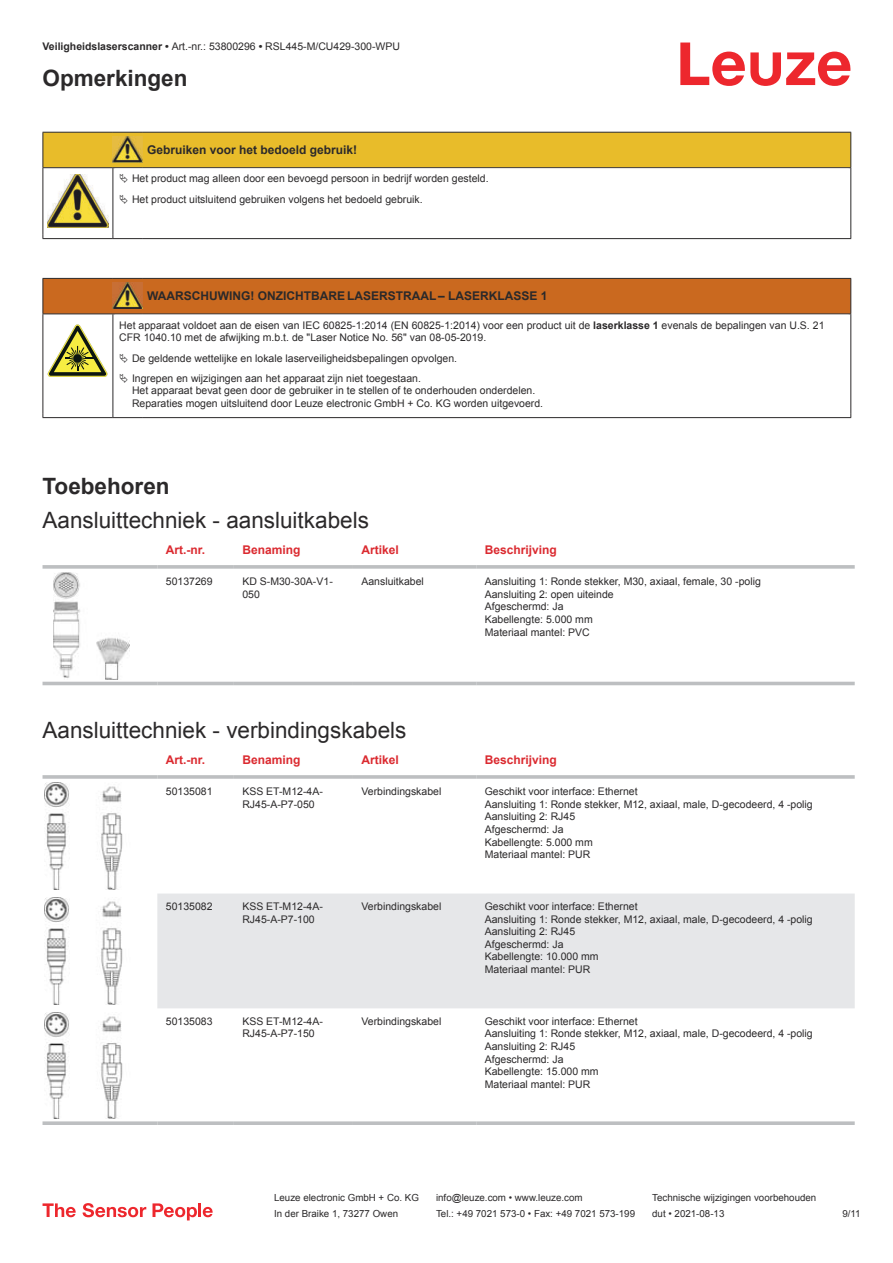
<style>
.page{position:relative;width:893px;height:1263px;background:#fff}
.page>*{position:absolute;margin:0;border:0;box-sizing:border-box;transform-origin:0 0}
.t1{font:22.5px "Arial";color:#2b292a}
.t2{font:700 22.5px "Arial";color:#2b292a}
.t3{font:700 12px "Arial";color:#2b292a}
.t4{font:700 12px "Arial";color:#db2a30}
.t5{font:10.5px/12.6px "Arial";color:#2b292a}
.t6{font:9.75px "Arial";color:#2b292a}
.s1{font-weight:700}
</style>
<div class="page">
<svg style="left:680px;top:43px;width:170px;height:43px"></svg>
<svg style="left:43px;top:572px;width:812px;height:114px"></svg>
<svg style="left:43px;top:565px;width:114px;height:4px"></svg>
<svg style="left:157px;top:565px;width:77px;height:4px"></svg>
<svg style="left:234px;top:565px;width:119px;height:4px"></svg>
<svg style="left:353px;top:565px;width:123px;height:4px"></svg>
<svg style="left:476px;top:565px;width:379px;height:4px;background:#c3c5c7"></svg>
<hr style="left:43px;top:682px;width:114px;height:3px;background:#bdbfc1">
<hr style="left:157px;top:682px;width:77px;height:3px;background:#bdbfc1">
<hr style="left:234px;top:682px;width:119px;height:3px;background:#bdbfc1">
<hr style="left:353px;top:682px;width:123px;height:3px;background:#bdbfc1">
<hr style="left:476px;top:682px;width:379px;height:3px;background:#bdbfc1">
<img style="left:54px;top:573px;width:75px;height:106px">
<div style="left:157px;top:893px;width:698px;height:115px;background:#e6e7e9"></div>
<hr style="left:43px;top:775px;width:114px;height:4px;background:#bdbfc1">
<hr style="left:157px;top:775px;width:77px;height:4px;background:#c7c9ca">
<hr style="left:234px;top:775px;width:119px;height:4px;background:#bdbfc1">
<hr style="left:353px;top:775px;width:123px;height:4px;background:#bdbfc1">
<hr style="left:476px;top:775px;width:379px;height:4px;background:#c7c9ca">
<svg style="left:43px;top:1121px;width:114px;height:4px"></svg>
<svg style="left:157px;top:1121px;width:77px;height:4px"></svg>
<svg style="left:234px;top:1121px;width:119px;height:4px"></svg>
<svg style="left:353px;top:1121px;width:123px;height:4px"></svg>
<svg style="left:476px;top:1121px;width:379px;height:4px;background:#c3c5c7"></svg>
<img style="left:45px;top:783px;width:78px;height:106px">
<img style="left:45px;top:898px;width:78px;height:106px">
<img style="left:45px;top:1013px;width:78px;height:106px">
<svg style="left:43px;top:1203px;width:33px;height:14px"></svg>
<svg style="left:83px;top:1203px;width:63px;height:14px"></svg>
<svg style="left:153px;top:1203px;width:44px;height:17px"></svg>
<hr style="left:198px;top:1203px;width:3px;height:14px;background:#ed272d">
<svg style="left:203px;top:1207px;width:10px;height:10px"></svg>
<hr style="left:43px;top:168px;width:1px;height:66px;background:#2b292a">
<hr style="left:113px;top:168px;width:1px;height:66px;background:#2b292a">
<hr style="left:850px;top:168px;width:1px;height:66px;background:#2b292a">
<hr style="left:43px;top:238px;width:70px;height:1px;background:#2b292a">
<hr style="left:113px;top:238px;width:30px;height:1px;background:#2b292a">
<hr style="left:143px;top:238px;width:708px;height:1px;background:#2b292a">
<img style="left:47px;top:209px;width:61px;height:19px">
<div style="left:44px;top:279px;width:806px;height:34px;background:#ca691f"></div>
<svg style="left:44px;top:314px;width:806px;height:103px"></svg>
<hr style="left:43px;top:278px;width:70px;height:1px;background:#2b292a">
<hr style="left:43px;top:279px;width:1px;height:34px;background:#2b292a">
<hr style="left:43px;top:313px;width:70px;height:1px;background:#2b292a">
<hr style="left:113px;top:278px;width:30px;height:1px;background:#2b292a">
<hr style="left:113px;top:313px;width:30px;height:1px;background:#2b292a">
<hr style="left:143px;top:278px;width:708px;height:1px;background:#2b292a">
<hr style="left:850px;top:279px;width:1px;height:34px;background:#2b292a">
<hr style="left:143px;top:313px;width:708px;height:1px;background:#2b292a">
<hr style="left:43px;top:314px;width:1px;height:99px;background:#2b292a">
<hr style="left:113px;top:314px;width:1px;height:99px;background:#2b292a">
<hr style="left:850px;top:314px;width:1px;height:99px;background:#2b292a">
<hr style="left:43px;top:417px;width:70px;height:1px;background:#2b292a">
<hr style="left:113px;top:417px;width:30px;height:1px;background:#2b292a">
<hr style="left:143px;top:417px;width:708px;height:1px;background:#2b292a">
<img style="left:113px;top:283px;width:30px;height:26px">
<svg style="left:47px;top:324px;width:60px;height:53px"></svg>
<svg style="left:115px;top:315px;width:734px;height:98px"></svg>
<svg style="left:43px;top:132px;width:808px;height:77px"></svg>
<svg style="left:120px;top:353px;width:8px;height:9px"></svg>
<svg style="left:120px;top:373px;width:8px;height:10px"></svg>
<p class="t5" style="left:43px;top:41px;width:359px"><span class="s1">Veiligheidslaserscanner •</span> Art.-nr.: 53800296 <span class="s1">•</span> RSL445-M/CU429-300-WPU</p>
<h1 class="t2" style="left:43px;top:70px;width:147px">Opmerkingen</h1>
<p class="t3" style="left:147px;top:145px;width:212px">Gebruiken voor het bedoeld gebruik!</p>
<p class="t5" style="left:132px;top:170px;width:358px;line-height:20.2px">Het product mag alleen door een bevoegd persoon in bedrijf worden gesteld.<br>Het product uitsluitend gebruiken volgens het bedoeld gebruik.</p>
<p class="t3" style="left:147px;top:292px;width:402px">WAARSCHUWING! ONZICHTBARE LASERSTRAAL – LASERKLASSE 1</p>
<p class="t5" style="left:119px;top:320px;width:707px">Het apparaat voldoet aan de eisen van IEC 60825-1:2014 (EN 60825-1:2014) voor een product uit de <span class="s1">laserklasse 1</span> evenals de bepalingen van U.S. 21<br>CFR 1040.10 met de afwijking m.b.t. de "Laser Notice No. 56" van 08-05-2019.</p>
<p class="t5" style="left:132px;top:349px;width:327px;line-height:20.2px">De geldende wettelijke en lokale laserveiligheidsbepalingen opvolgen.<br>Ingrepen en wijzigingen aan het apparaat zijn niet toegestaan.</p>
<p class="t5" style="left:132px;top:385px;width:413px">Het apparaat bevat geen door de gebruiker in te stellen of te onderhouden onderdelen.<br>Reparaties mogen uitsluitend door Leuze electronic GmbH + Co. KG worden uitgevoerd.</p>
<h1 class="t2" style="left:43px;top:478px;width:129px">Toebehoren</h1>
<h1 class="t1" style="left:43px;top:512px;width:328px">Aansluittechniek - aansluitkabels</h1>
<p class="t4" style="left:166px;top:545px;width:41px">Art.-nr.</p>
<p class="t4" style="left:242px;top:545px;width:60px">Benaming</p>
<p class="t4" style="left:361px;top:545px;width:39px">Artikel</p>
<p class="t4" style="left:485px;top:545px;width:74px">Beschrijving</p>
<p class="t5" style="left:166px;top:576px;width:48px">50137269</p>
<p class="t5" style="left:242px;top:576px;width:92px">KD S-M30-30A-V1-<br>050</p>
<p class="t5" style="left:361px;top:576px;width:64px">Aansluitkabel</p>
<p class="t5" style="left:485px;top:576px;width:278px">Aansluiting 1: Ronde stekker, M30, axiaal, female, 30 -polig<br>Aansluiting 2: open uiteinde<br>Afgeschermd: Ja<br>Kabellengte: 5.000 mm<br>Materiaal mantel: PVC</p>
<h1 class="t1" style="left:43px;top:722px;width:365px">Aansluittechniek - verbindingskabels</h1>
<p class="t4" style="left:166px;top:755px;width:41px">Art.-nr.</p>
<p class="t4" style="left:242px;top:755px;width:60px">Benaming</p>
<p class="t4" style="left:361px;top:755px;width:39px">Artikel</p>
<p class="t4" style="left:485px;top:755px;width:74px">Beschrijving</p>
<p class="t5" style="left:166px;top:786px;width:48px">50135081</p>
<p class="t5" style="left:242px;top:786px;width:82px">KSS ET-M12-4A-<br>RJ45-A-P7-050</p>
<p class="t5" style="left:361px;top:786px;width:81px">Verbindingskabel</p>
<p class="t5" style="left:485px;top:786px;width:329px">Geschikt voor interface: Ethernet<br>Aansluiting 1: Ronde stekker, M12, axiaal, male, D-gecodeerd, 4 -polig<br>Aansluiting 2: RJ45<br>Afgeschermd: Ja<br>Kabellengte: 5.000 mm<br>Materiaal mantel: PUR</p>
<p class="t5" style="left:166px;top:901px;width:48px">50135082</p>
<p class="t5" style="left:242px;top:901px;width:82px">KSS ET-M12-4A-<br>RJ45-A-P7-100</p>
<p class="t5" style="left:361px;top:901px;width:81px">Verbindingskabel</p>
<p class="t5" style="left:485px;top:901px;width:329px">Geschikt voor interface: Ethernet<br>Aansluiting 1: Ronde stekker, M12, axiaal, male, D-gecodeerd, 4 -polig<br>Aansluiting 2: RJ45<br>Afgeschermd: Ja<br>Kabellengte: 10.000 mm<br>Materiaal mantel: PUR</p>
<p class="t5" style="left:166px;top:1016px;width:48px">50135083</p>
<p class="t5" style="left:242px;top:1016px;width:82px">KSS ET-M12-4A-<br>RJ45-A-P7-150</p>
<p class="t5" style="left:361px;top:1016px;width:81px">Verbindingskabel</p>
<p class="t5" style="left:485px;top:1016px;width:329px">Geschikt voor interface: Ethernet<br>Aansluiting 1: Ronde stekker, M12, axiaal, male, D-gecodeerd, 4 -polig<br>Aansluiting 2: RJ45<br>Afgeschermd: Ja<br>Kabellengte: 15.000 mm<br>Materiaal mantel: PUR</p>
<p class="t6" style="left:274px;top:1194px;width:146px">Leuze electronic GmbH + Co. KG</p>
<p class="t6" style="left:436px;top:1194px;width:148px">info@leuze.com • www.leuze.com</p>
<p class="t6" style="left:652px;top:1194px;width:166px">Technische wijzigingen voorbehouden</p>
<p class="t6" style="left:274px;top:1210px;width:126px">In der Braike 1, 73277 Owen</p>
<p class="t6" style="left:436px;top:1210px;width:201px">Tel.: +49 7021 573-0 • Fax: +49 7021 573-199</p>
<p class="t6" style="left:652px;top:1210px;width:74px">dut • 2021-08-13</p>
<p class="t6" style="left:842px;top:1210px;width:20px">9 /11</p>
</div>
